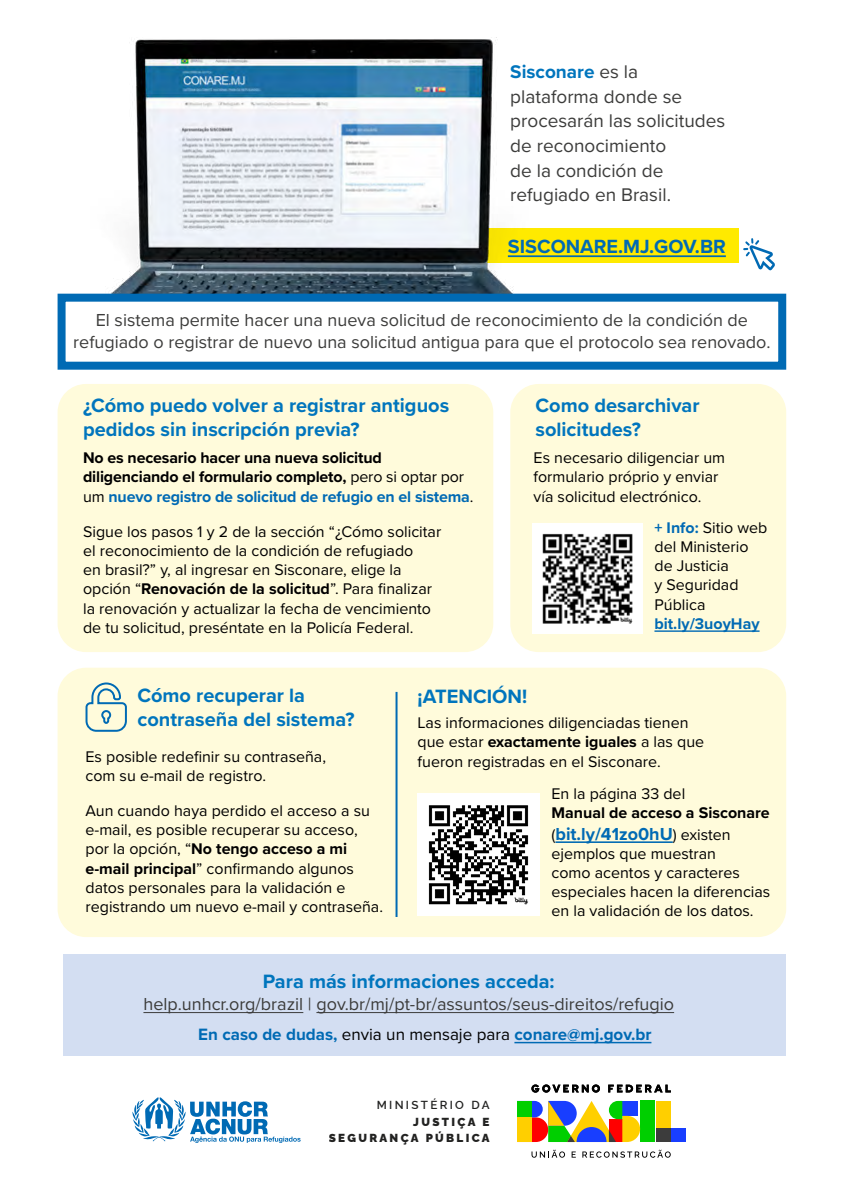
<style>
.page{position:relative;width:842px;height:1191px;background:#fff}
.page>*{position:absolute;margin:0;border:0;box-sizing:border-box;transform-origin:0 0}
.t1{font:700 20px/24px "Proxima Nova";color:#0075bd}
.t2{font:700 19.8px "Proxima Nova";color:#006ab4}
.t3{font:19px/24.8px "Proxima Nova";color:#3c3c3b}
.t4{font:18px/21.6px "Proxima Nova";color:#3c3c3b;text-align:center}
.t5{font:700 18px "Proxima Nova";color:#006ab4}
.t6{font:700 17px "Proxima Nova";color:#006ab4}
.t7{font:16px/19.2px "Proxima Nova";color:#000}
.t8{font:700 16px/19.2px "Proxima Nova";letter-spacing:-.01em;color:#000}
.t9{font:700 16px "Proxima Nova";color:#006ab4}
.t10{font:900 11.6px/16.6px "Rawline";letter-spacing:.2em;color:#222221;text-align:right}
.t11{font:600 11.6px "Rawline";letter-spacing:.2em;color:#222221}
.s1{font-weight:700;color:#0075bd}
.s2{font-weight:400}
.s3{color:#006ab4}
.s4{font-weight:700}
.s5{font-weight:700;color:#006ab4}
.s6{font-weight:400;font-size:16px;color:#000}
.s7{font-weight:400;color:#000}
</style>
<div class="page">
<div style="left:63px;top:954px;width:723px;height:101px;background:#d3def2"></div>
<hr style="left:143px;top:1012px;width:160px;height:1px;background:#3c3c3b">
<hr style="left:316px;top:1012px;width:358px;height:1px;background:#3c3c3b">
<svg style="left:531px;top:1149px;width:34px;height:8px"></svg>
<svg style="left:572px;top:1151px;width:4px;height:6px"></svg>
<svg style="left:582px;top:1149px;width:89px;height:8px"></svg>
<div style="left:657px;top:1101px;width:14px;height:27px;background:#ffcf00"></div>
<div style="left:671px;top:1128px;width:14px;height:14px;background:#183eff"></div>
<div style="left:657px;top:1128px;width:14px;height:14px;background:#3c3c3c"></div>
<div style="left:640px;top:1101px;width:14px;height:41px;background:#00cf00"></div>
<svg style="left:517px;top:1101px;width:123px;height:41px"></svg>
<svg style="left:531px;top:1084px;width:69px;height:8px"></svg>
<svg style="left:608px;top:1084px;width:63px;height:8px"></svg>
<svg style="left:132px;top:1097px;width:169px;height:46px"></svg>
<svg style="left:743px;top:238px;width:32px;height:32px"></svg>
<div style="left:467px;top:228px;width:272px;height:35px;background:#ffea00"></div>
<hr style="left:508px;top:255px;width:218px;height:2px;background:#006ab4">
<img style="left:68px;top:37px;width:537px;height:257px">
<div style="left:58px;top:294px;width:728px;height:76px;border:8px solid #006ab4"></div>
<div style="left:58px;top:384px;width:435px;height:268px;background:#fffbdb;border-radius:28px"></div>
<div style="left:58px;top:667px;width:728px;height:270px;background:#fffbdb;border-radius:28px"></div>
<div style="left:510px;top:384px;width:276px;height:268px;background:#fffbdb;border-radius:28px"></div>
<hr style="left:654px;top:630px;width:105px;height:2px;background:#006ab4">
<img style="left:532px;top:523px;width:110px;height:110px">
<svg style="left:85px;top:682px;width:42px;height:50px"></svg>
<hr style="left:395px;top:692px;width:2px;height:225px;background:#006ab4">
<img style="left:418px;top:793px;width:122px;height:122px">
<hr style="left:555px;top:841px;width:118px;height:2px;background:#006ab4">
<hr style="left:514px;top:1041px;width:137px;height:2px;background:#006ab4">
<p class="t3" style="left:510px;top:58px;width:217px"><span class="s1">Sisconare</span> es la plataforma donde se procesarán las solicitudes de reconocimiento<br>de la condición de refugiado en Brasil.</p>
<p class="t2" style="left:508px;top:232px;width:219px">SISCONARE.MJ.GOV.BR</p>
<p class="t4" style="left:73px;top:309px;width:699px">El sistema permite hacer una nueva solicitud de reconocimiento de la condición de refugiado o registrar de nuevo una solicitud antigua para que el protocolo sea renovado.</p>
<p class="t1" style="left:83px;top:393px;width:368px">¿Cómo puedo volver a registrar antiguos pedidos sin inscripción previa?</p>
<p class="t1" style="left:535px;top:393px;width:166px">Como desarchivar solicitudes?</p>
<p class="t8" style="left:83px;top:448px;width:392px">No es necesario hacer una nueva solicitud diligenciando el formulario completo, <span class="s2">pero si optar por um</span> <span class="s3">nuevo registro de solicitud de refugio en el sistema</span><span class="s2">.</span></p>
<p class="t7" style="left:83px;top:521px;width:360px">Sigue los pasos 1 y 2 de la sección “¿Cómo solicitar el reconocimiento de la condición de refugiado<br>en brasil?” y, al ingresar en Sisconare, elige la opción “<span class="s4">Renovación de la solicitud</span>”. Para finalizar la renovación y actualizar la fecha de vencimiento de tu solicitud, preséntate en la Policía Federal.</p>
<p class="t7" style="left:534px;top:447px;width:193px">Es necesario diligenciar um formulario próprio y enviar vía solicitud electrónico.</p>
<p class="t7" style="left:654px;top:517px;width:114px"><span class="s5">+ Info:</span> Sitio web del Ministerio de Justicia<br>y Seguridad<br>Pública</p>
<p class="t9" style="left:654px;top:611px;width:107px">bit.ly/3uoyHay</p>
<p class="t1" style="left:137px;top:683px;width:219px">Cómo recuperar la contraseña del sistema?</p>
<p class="t1" style="left:418px;top:684px;width:111px">¡ATENCIÓN!</p>
<p class="t7" style="left:418px;top:712px;width:288px">Las informaciones diligenciadas tienen que estar <span class="s4">exactamente iguales</span> a las que fueron registradas en el Sisconare.</p>
<p class="t7" style="left:551px;top:783px;width:135px">En la página 33 del</p>
<p class="t8" style="left:551px;top:802px;width:220px">Manual de acceso a Sisconare</p>
<p class="t5" style="left:551px;top:820px;width:181px"><span class="s6">(</span>bit.ly/41zo0hU<span class="s6">) existen</span></p>
<p class="t7" style="left:551px;top:843px;width:220px">ejemplos que muestran<br>como acentos y caracteres especiales hacen la diferencias en la validación de los datos.</p>
<p class="t7" style="left:86px;top:746px;width:242px">Es posible redefinir su contraseña, com su e-mail de registro.</p>
<p class="t7" style="left:86px;top:800px;width:299px">Aun cuando haya perdido el acceso a su e-mail, es posible recuperar su acceso, por la opción, “<span class="s4">No tengo acceso a mi e-mail principal</span>” confirmando algunos datos personales para la validación e registrando um nuevo e-mail y contraseña.</p>
<p class="t1" style="left:263px;top:968px;width:293px">Para más informaciones acceda:</p>
<p class="t4" style="left:143px;top:992px;width:532px">help.unhcr.org/brazil | gov.br/mj/pt-br/assuntos/seus-direitos/refugio</p>
<p class="t6" style="left:198px;top:1021px;width:455px">En caso de dudas, <span class="s7">envia un mensaje para</span> conare@mj.gov.br</p>
<p class="t11" style="left:377px;top:1096px;width:115px">MINISTÉRIO DA</p>
<p class="t10" style="left:329px;top:1112px;width:162px">JUSTIÇA E<br>SEGURANÇA PÚBLICA</p>
</div>
